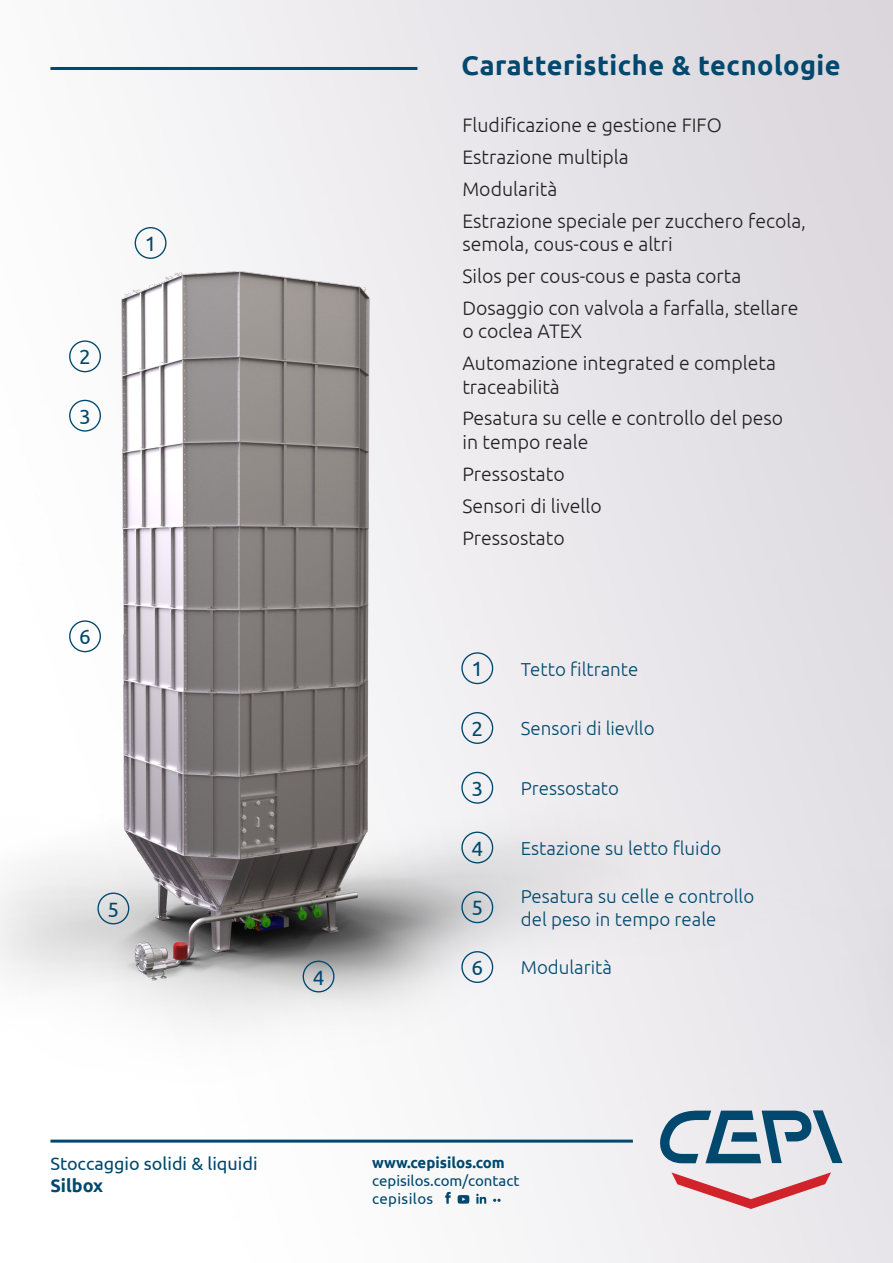
<style>
.page{position:relative;width:893px;height:1263px;background:#fff}
.page>*{position:absolute;margin:0;border:0;box-sizing:border-box;transform-origin:0 0}
.t1{font:700 27px "Ubuntu";letter-spacing:.02em;color:#00486d}
.t2{font:20.7px "Ubuntu";color:#00486d}
.t3{font:300 19.5px/23.4px "Ubuntu";color:#231f20}
.t4{font:300 18.75px/22.5px "Ubuntu";color:#00486d}
.t5{font:18px "Ubuntu";color:#00486d}
.t6{font:700 18px "Ubuntu";color:#00486d}
.t7{font:15px/18px "Ubuntu";color:#00486d}
.t8{font:700 15px "Ubuntu";color:#00486d}
</style>
<div class="page">
<img style="left:50px;top:0;width:843px;height:1263px">
<svg style="left:659px;top:1112px;width:183px;height:51px;background:#8aa6b8"></svg>
<svg style="left:671px;top:1172px;width:160px;height:37px;background:#e5b7bb"></svg>
<hr style="left:50px;top:1139px;width:583px;height:3px;background:#00486d">
<svg style="left:445px;top:1192px;width:6px;height:12px"></svg>
<svg style="left:458px;top:1195px;width:11px;height:9px"></svg>
<svg style="left:476px;top:1194px;width:10px;height:10px"></svg>
<svg style="left:493px;top:1199px;width:8px;height:3px"></svg>
<img style="left:0;top:117px;width:893px;height:995px">
<div style="left:135px;top:227px;width:32px;height:32px;border:1px solid #00486d;border-radius:50%"></div>
<div style="left:69px;top:400px;width:32px;height:32px;border:1px solid #00486d;border-radius:50%"></div>
<div style="left:97px;top:892px;width:32px;height:32px;border:1px solid #00486d;border-radius:50%"></div>
<div style="left:303px;top:960px;width:31px;height:32px;border:1px solid #00486d;border-radius:50%"></div>
<div style="left:69px;top:340px;width:32px;height:32px;border:1px solid #00486d;border-radius:50%"></div>
<div style="left:69px;top:620px;width:32px;height:32px;border:1px solid #00486d;border-radius:50%"></div>
<div style="left:461px;top:712px;width:32px;height:32px;border:1px solid #00486d;border-radius:50%"></div>
<div style="left:461px;top:652px;width:32px;height:32px;border:1px solid #00486d;border-radius:50%"></div>
<div style="left:461px;top:772px;width:32px;height:32px;border:1px solid #00486d;border-radius:50%"></div>
<div style="left:461px;top:891px;width:32px;height:32px;border:1px solid #00486d;border-radius:50%"></div>
<div style="left:461px;top:951px;width:32px;height:32px;border:1px solid #00486d;border-radius:50%"></div>
<div style="left:461px;top:831px;width:32px;height:32px;border:1px solid #00486d;border-radius:50%"></div>
<hr style="left:50px;top:67px;width:367px;height:3px;background:#00486d">
<p class="t2" style="left:79px;top:344px;width:13px">2</p>
<p class="t2" style="left:79px;top:404px;width:13px">3</p>
<p class="t2" style="left:145px;top:231px;width:13px">1</p>
<p class="t2" style="left:79px;top:624px;width:13px">6</p>
<p class="t2" style="left:108px;top:897px;width:13px">5</p>
<p class="t2" style="left:313px;top:965px;width:13px">4</p>
<p class="t1" style="left:461px;top:49px;width:381px">Caratteristiche &amp; tecnologie</p>
<p class="t3" style="left:462px;top:113px;width:261px">Fludificazione e gestione FIFO</p>
<p class="t3" style="left:462px;top:145px;width:168px">Estrazione multipla</p>
<p class="t3" style="left:462px;top:177px;width:96px">Modularità</p>
<p class="t3" style="left:462px;top:208px;width:345px">Estrazione speciale per zucchero fecola, semola, cous-cous e altri</p>
<p class="t3" style="left:462px;top:264px;width:280px">Silos per cous-cous e pasta corta</p>
<p class="t3" style="left:462px;top:296px;width:337px">Dosaggio con valvola a farfalla, stellare o coclea ATEX</p>
<p class="t3" style="left:462px;top:351px;width:315px">Automazione integrated e completa traceabilità</p>
<p class="t3" style="left:462px;top:406px;width:322px">Pesatura su celle e controllo del peso in tempo reale</p>
<p class="t3" style="left:462px;top:462px;width:104px">Pressostato</p>
<p class="t3" style="left:462px;top:493px;width:141px">Sensori di livello</p>
<p class="t3" style="left:462px;top:525px;width:104px">Pressostato</p>
<p class="t2" style="left:471px;top:656px;width:13px">1</p>
<p class="t4" style="left:521px;top:657px;width:119px">Tetto filtrante</p>
<p class="t2" style="left:471px;top:716px;width:13px">2</p>
<p class="t4" style="left:521px;top:717px;width:135px">Sensori di lievllo</p>
<p class="t2" style="left:471px;top:776px;width:13px">3</p>
<p class="t4" style="left:521px;top:777px;width:100px">Pressostato</p>
<p class="t2" style="left:471px;top:836px;width:13px">4</p>
<p class="t4" style="left:521px;top:836px;width:202px">Estazione su letto fluido</p>
<p class="t2" style="left:471px;top:895px;width:13px">5</p>
<p class="t4" style="left:521px;top:885px;width:235px">Pesatura su celle e controllo del peso in tempo reale</p>
<p class="t2" style="left:471px;top:955px;width:13px">6</p>
<p class="t4" style="left:521px;top:956px;width:93px">Modularità</p>
<p class="t5" style="left:50px;top:1153px;width:209px">Stoccaggio solidi &amp; liquidi</p>
<p class="t6" style="left:50px;top:1174px;width:54px">Silbox</p>
<p class="t8" style="left:372px;top:1153px;width:134px">www.cepisilos.com</p>
<p class="t7" style="left:372px;top:1171px;width:149px">cepisilos.com/contact cepisilos</p>
</div>
